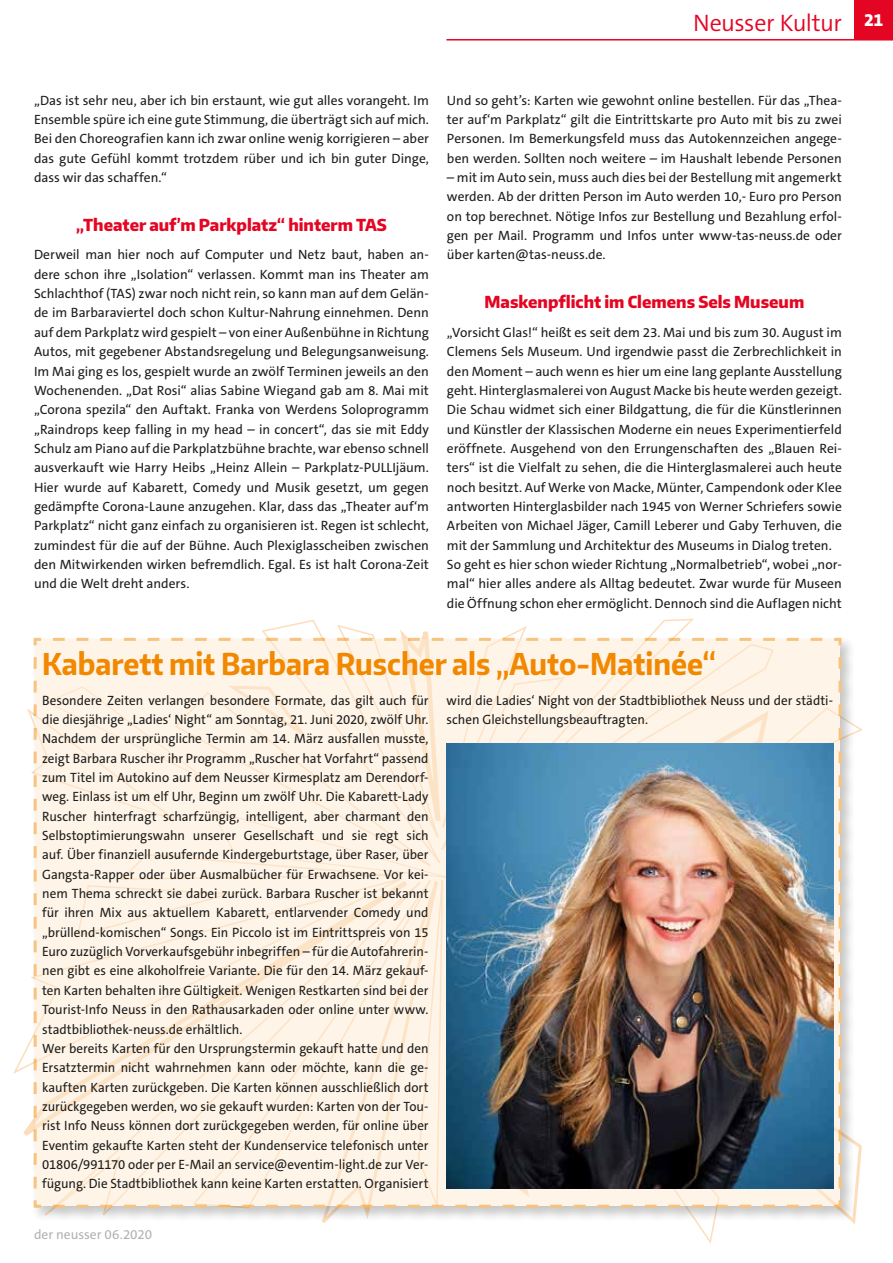
<style>
.page{position:relative;width:893px;height:1263px;background:#fff}
.page>*{position:absolute;margin:0;border:0;box-sizing:border-box;transform-origin:0 0}
.t1{font:700 30px "Encode Sans Narrow";color:#f18800;scale:.96 1}
.t2{font:300 24px "The Sans C5";letter-spacing:-.025em;color:#e40522}
.t3{font:800 18px "The Sans C5";color:#fff}
.t4{font:800 16.5px "Encode Sans Narrow";color:#e40522}
.t5{font:13.5px/19.4px "The Sans C5";color:#1d1d1b;text-align:justify}
.t6{font:13.5px "The Sans C5";color:#b2b2b2}
</style>
<div class="page">
<hr style="left:446px;top:39px;width:447px;height:2px;background:#e40522">
<div style="left:855px;top:0;width:38px;height:40px;background:#e40522"></div>
<svg style="left:25px;top:618px;width:838px;height:615px"></svg>
<svg style="left:32px;top:636px;width:811px;height:573px;background:#fcf1e3"></svg>
<img style="left:447px;top:744px;width:386px;height:444px">
<h2 class="t2" style="left:693px;top:8px;width:150px">Neusser Kultur</h2>
<h3 class="t3" style="left:864px;top:8px;width:21px">21</h3>
<p class="t5" style="left:447px;top:90px;width:396px">Und so geht’s: Karten wie gewohnt online bestellen. Für das „Thea&shy;ter auf‘m Parkplatz“ gilt die Eintrittskarte pro Auto mit bis zu zwei Personen. Im Bemerkungsfeld muss das Autokennzeichen angege&shy;ben werden. Sollten noch weitere – im Haushalt lebende Personen</p>
<p class="t5" style="left:447px;top:168px;width:396px">– mit im Auto sein, muss auch dies bei der Bestellung mit angemerkt werden. Ab der dritten Person im Auto werden 10,- Euro pro Person on top berechnet. Nötige Infos zur Bestellung und Bezahlung erfol&shy;gen per Mail. Programm und Infos unter www-tas-neuss.de oder über karten@tas-neuss.de.</p>
<p class="t4" style="left:485px;top:291px;width:321px">Maskenpflicht im Clemens Sels Museum</p>
<p class="t5" style="left:447px;top:323px;width:396px;text-align:left">„Vorsicht Glas!“ heißt es seit dem 23. Mai und bis zum 30. August im Clemens Sels Museum. Und irgendwie passt die Zerbrechlichkeit in den Moment – auch wenn es hier um eine lang geplante Ausstellung geht. Hinterglasmalerei von August Macke bis heute werden gezeigt.<br>Die Schau widmet sich einer Bildgattung, die für die Künstlerinnen und Künstler der Klassischen Moderne ein neues Experimentierfeld eröffnete. Ausgehend von den Errungenschaften des „Blauen Rei&shy;ters“ ist die Vielfalt zu sehen, die die Hinterglasmalerei auch heute noch besitzt. Auf Werke von Macke, Münter, Campendonk oder Klee antworten Hinterglasbilder nach 1945 von Werner Schriefers sowie Arbeiten von Michael Jäger, Camill Leberer und Gaby Terhuven, die mit der Sammlung und Architektur des Museums in Dialog treten.<br>So geht es hier schon wieder Richtung „Normalbetrieb“, wobei „nor&shy;mal“ hier alles andere als Alltag bedeutet. Zwar wurde für Museen die Öffnung schon eher ermöglicht. Dennoch sind die Auflagen nicht</p>
<h1 class="t1" style="left:42px;top:644px;width:703px">Kabarett mit Barbara Ruscher als „Auto-Matinée“</h1>
<p class="t5" style="left:42px;top:690px;width:388px;text-align:left">Besondere Zeiten verlangen besondere Formate, das gilt auch für die diesjährige „Ladies‘ Night“ am Sonntag, 21. Juni 2020, zwölf Uhr.<br>Nachdem der ursprüngliche Termin am 14. März ausfallen musste, zeigt Barbara Ruscher ihr Programm „Ruscher hat Vorfahrt“ passend zum Titel im Autokino auf dem Neusser Kirmesplatz am Derendorf&shy;weg. Einlass ist um elf Uhr, Beginn um zwölf Uhr. Die Kabarett-Lady Ruscher hinterfragt scharfzüngig, intelligent, aber charmant den Selbstoptimierungswahn unserer Gesellschaft und sie regt sich auf. Über finanziell ausufernde Kindergeburtstage, über Raser, über Gangsta-Rapper oder über Ausmalbücher für Erwachsene. Vor kei&shy;nem Thema schreckt sie dabei zurück. Barbara Ruscher ist bekannt für ihren Mix aus aktuellem Kabarett, entlarvender Comedy und „brüllend-komischen“ Songs. Ein Piccolo ist im Eintrittspreis von 15<br>Euro zuzüglich Vorverkaufsgebühr inbegriffen – für die Autofahrerin&shy;nen gibt es eine alkoholfreie Variante. Die für den 14. März gekauf&shy;ten Karten behalten ihre Gültigkeit. Wenigen Restkarten sind bei der Tourist-Info Neuss in den Rathausarkaden oder online unter www. stadtbibliothek-neuss.de erhältlich.<br>Wer bereits Karten für den Ursprungstermin gekauft hatte und den Ersatztermin nicht wahrnehmen kann oder möchte, kann die ge&shy;kauften Karten zurückgeben. Die Karten können ausschließlich dort zurückgegeben werden, wo sie gekauft wurden: Karten von der Tou&shy;rist Info Neuss können dort zurückgegeben werden, für online über Eventim gekaufte Karten steht der Kundenservice telefonisch unter 01806/991170 oder per E-Mail an service@eventim-light.de zur Ver&shy;fügung. Die Stadtbibliothek kann keine Karten erstatten. Organisiert</p>
<p class="t5" style="left:447px;top:690px;width:388px">wird die Ladies‘ Night von der Stadtbibliothek Neuss und der städti&shy;schen Gleichstellungsbeauftragten.</p>
<p class="t5" style="left:34px;top:90px;width:396px">„Das ist sehr neu, aber ich bin erstaunt, wie gut alles vorangeht. Im Ensemble spüre ich eine gute Stimmung, die überträgt sich auf mich.<br>Bei den Choreografien kann ich zwar online wenig korrigieren – aber das gute Gefühl kommt trotzdem rüber und ich bin guter Dinge, dass wir das schaffen.“</p>
<p class="t4" style="left:76px;top:214px;width:312px">„Theater auf’m Parkplatz“ hinterm TAS</p>
<p class="t5" style="left:34px;top:245px;width:396px">Derweil man hier noch auf Computer und Netz baut, haben an&shy;dere schon ihre „Isolation“ verlassen. Kommt man ins Theater am Schlachthof (TAS) zwar noch nicht rein, so kann man auf dem Gelän&shy;de im Barbaraviertel doch schon Kultur-Nahrung einnehmen. Denn auf dem Parkplatz wird gespielt – von einer Außenbühne in Richtung Autos, mit gegebener Abstandsregelung und Belegungsanweisung.<br>Im Mai ging es los, gespielt wurde an zwölf Terminen jeweils an den Wochenenden. „Dat Rosi“ alias Sabine Wiegand gab am 8. Mai mit „Corona spezila“ den Auftakt. Franka von Werdens Soloprogramm „Raindrops keep falling in my head – in concert“, das sie mit Eddy Schulz am Piano auf die Parkplatzbühne brachte, war ebenso schnell ausverkauft wie Harry Heibs „Heinz Allein – Parkplatz-PULLIjäum.<br>Hier wurde auf Kabarett, Comedy und Musik gesetzt, um gegen gedämpfte Corona-Laune anzugehen. Klar, dass das „Theater auf‘m Parkplatz“ nicht ganz einfach zu organisieren ist. Regen ist schlecht, zumindest für die auf der Bühne. Auch Plexiglasscheiben zwischen den Mitwirkenden wirken befremdlich. Egal. Es ist halt Corona-Zeit und die Welt dreht anders.</p>
<p class="t6" style="left:34px;top:1226px;width:120px">der neusser 06.2020</p>
</div>
